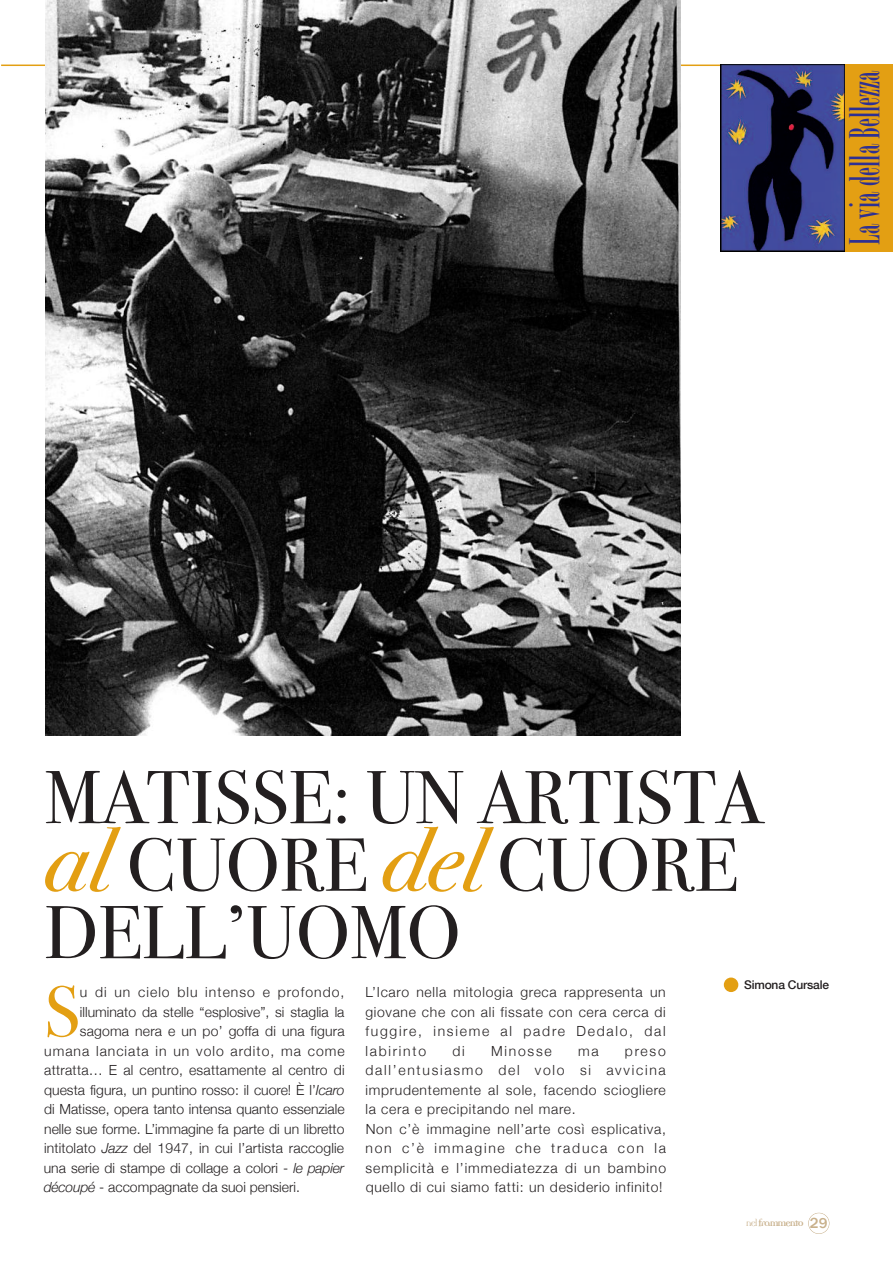
<style>
.page{position:relative;width:893px;height:1263px;background:#fff}
.page>*{position:absolute;margin:0;border:0;box-sizing:border-box;transform-origin:0 0}
.t1{font:75px/67.5px "Bodoni Svty Two OSITCTT Book";color:#231f20}
.t2{font:71.85px "Bodoni Svty Two ITCTT Book";color:#e39f13}
.t3{font:45px "Bordeaux Roman Bold Let Plain";color:#2e3092}
.t4{font:300 13.95px/19.5px "Helvetica Neue";letter-spacing:.05em;color:#231f20;text-align:justify}
.t5{font:300 13.95px "Helvetica Neue";color:#231f20}
.t6{font:300 13.95px "Helvetica Neue";letter-spacing:.01em;color:#231f20}
.t7{font:300 13.95px "Helvetica Neue";letter-spacing:.02em;color:#231f20}
.t8{font:300 13.95px "Helvetica Neue";letter-spacing:.07em;color:#231f20}
.t9{font:300 13.95px "Helvetica Neue";letter-spacing:.015em;color:#231f20}
.t10{font:300 13.95px "Helvetica Neue";letter-spacing:.075em;color:#231f20}
.t11{font:300 13.95px "Helvetica Neue";letter-spacing:.125em;color:#231f20}
.t12{font:500 12px "Helvetica Neue";letter-spacing:-.015em;color:#231f20}
.t13{font:700 10.95px "Democratica";letter-spacing:-.1em;color:#c8b08b}
.s1{font-family:"Bodoni Svty Two OSITCTT Book It";font-size:90px;color:#e39f13}
.s2{font-style:italic}
.s3{font-weight:400}
.s4{font-family:"Franklin Gothic";font-weight:500;font-size:15px}
</style>
<div class="page">
<hr style="left:1px;top:65px;width:892px;height:1px;background:#e39f13">
<div style="left:723px;top:64px;width:170px;height:187px;background:#e39f13"></div>
<img style="left:720px;top:64px;width:124px;height:187px">
<div style="left:808px;top:1213px;width:21px;height:21px;border:1px solid #c8b08b;border-radius:50%"></div>
<img style="left:45px;top:0;width:635px;height:735px">
<div style="left:724px;top:977px;width:14px;height:15px;background:#e39f13;border-radius:50%"></div>
<h3 class="t3" style="left:849px;top:245px;width:176px;rotate:-90deg">La via della Bellezza</h3>
<h1 class="t1" style="left:44px;top:764px;width:719px">MATISSE: UN ARTISTA <span class="s1">al</span> CUORE <span class="s1">del</span> CUORE<br>DELL’UOMO</h1>
<h2 class="t2" style="left:44px;top:969px;width:37px">S</h2>
<p class="t10" style="left:80px;top:984px;width:266px">u di un cielo blu intenso e profondo,</p>
<p class="t12" style="left:744px;top:978px;width:87px">Simona Cursale</p>
<p class="t4" style="left:365px;top:982px;width:302px">L’Icaro nella mitologia greca rappresenta un giovane che con ali fissate con cera cerca di fuggire, insieme al padre Dedalo, dal labirinto</p>
<p class="t5" style="left:80px;top:1003px;width:266px">illuminato da stelle “esplosive”, si staglia la</p>
<p class="t9" style="left:80px;top:1023px;width:266px">sagoma nera e un po’ goffa di una figura</p>
<p class="t8" style="left:44px;top:1042px;width:302px">umana lanciata in un volo ardito, ma come</p>
<p class="t7" style="left:44px;top:1062px;width:302px">attratta… E al centro, esattamente al centro di</p>
<p class="t5" style="left:44px;top:1081px;width:302px">questa figura, un puntino rosso: il cuore! È l’<span class="s2">Icaro</span></p>
<p class="t5" style="left:44px;top:1101px;width:302px">di Matisse, opera tanto intensa quanto essenziale</p>
<p class="t5" style="left:44px;top:1120px;width:302px">nelle sue forme. L’immagine fa parte di un libretto</p>
<p class="t6" style="left:44px;top:1140px;width:302px">intitolato <span class="s2">Jazz</span> del 1947, in cui l’artista raccoglie</p>
<p class="t5" style="left:44px;top:1159px;width:302px">una serie di stampe di collage a colori - <span class="s2">le papier</span></p>
<p class="t5" style="left:44px;top:1179px;width:258px"><span class="s2">découpé</span> - accompagnate da suoi pensieri.</p>
<p class="t4" style="left:452px;top:1041px;width:14px">di</p>
<p class="t11" style="left:491px;top:1042px;width:62px">Minosse</p>
<p class="t4" style="left:578px;top:1041px;width:22px">ma</p>
<p class="t4" style="left:365px;top:1041px;width:302px;text-align:left;text-indent:260px">preso dall’entusiasmo del volo si avvicina imprudentemente al sole, facendo sciogliere la cera e precipitando nel mare.<br>Non c’è immagine nell’arte così esplicativa, non c’è immagine che traduca con la semplicità e l’immediatezza di un bambino quello di cui siamo fatti: un desiderio infinito!</p>
<p class="t13" style="left:746px;top:1218px;width:83px"><span class="s3">nel</span>frammento <span class="s4">29</span></p>
</div>
